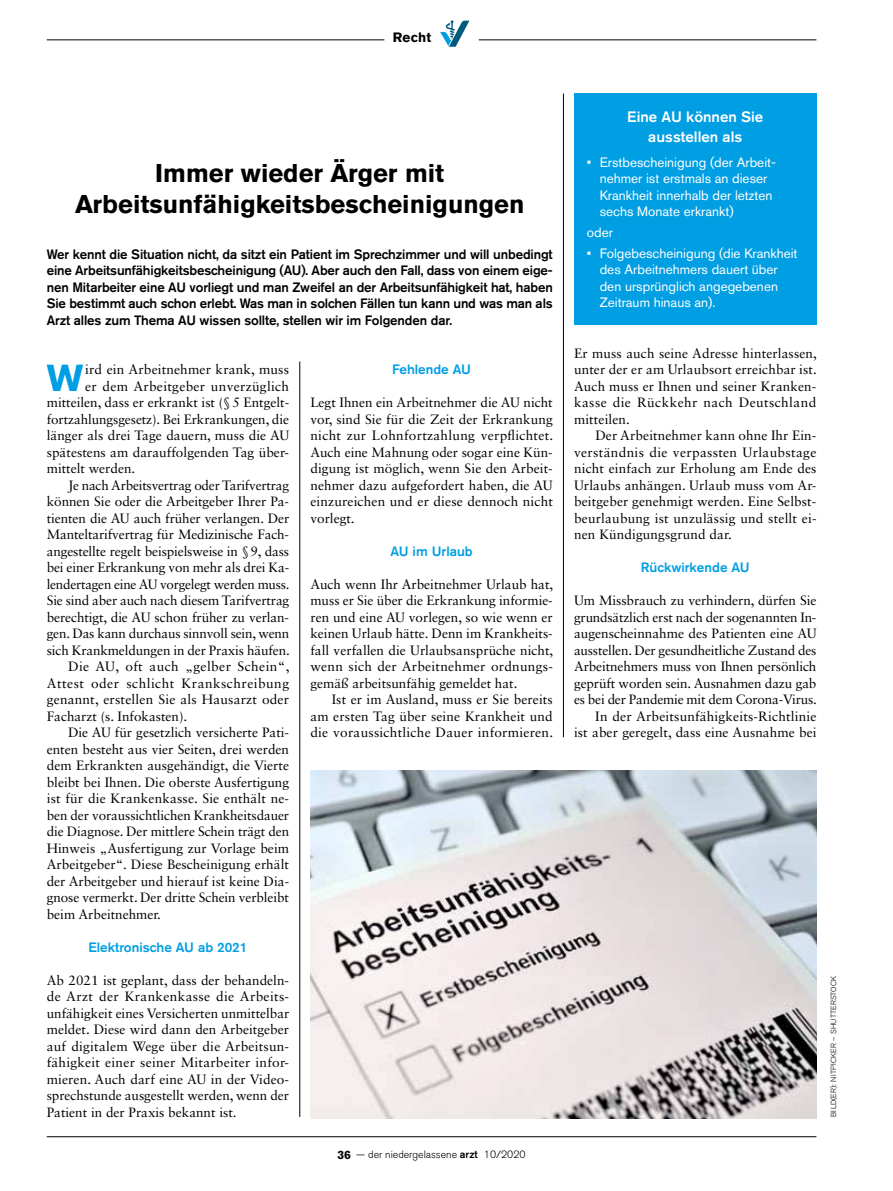
<style>
.page{position:relative;width:893px;height:1191px;background:#fff}
.page>*{position:absolute;margin:0;border:0;box-sizing:border-box;transform-origin:0 0}
.t1{font:700 37.35px "Akzidenz Grotesk BQ";color:#009ee3}
.t2{font:700 25.5px/30.6px "Akzidenz Grotesk BQ";color:#000;text-align:center}
.t3{font:500 15px/19.5px "Akzidenz Grotesk BQ";color:#fff;text-align:center}
.t4{font:13.5px/16.5px "Sabon LT Std";color:#000;text-align:justify}
.t5{font:500 13.5px/16.5px "Akzidenz Grotesk BQ";letter-spacing:-.01em;color:#000;text-align:justify}
.t6{font:13.5px/16.5px "Akzidenz Grotesk BQ";color:#fff}
.t7{font:500 13.5px "Akzidenz Grotesk BQ";color:#009ee3}
.t8{font:13.5px "Sabon LT Std";letter-spacing:.035em;color:#000}
.t9{font:13.5px "Sabon LT Std";letter-spacing:.02em;color:#000}
.t10{font:13.5px "Sabon LT Std";letter-spacing:.03em;color:#000}
.t11{font:700 13.5px "Akzidenz Grotesk BQ";letter-spacing:.02em;color:#000}
.t12{font:300 10.5px "Akzidenz Grotesk BQ";color:#000}
.t13{font:300 7.5px "Akzidenz Grotesk BQ";letter-spacing:.03em;color:#000}
.s1{font-weight:700;font-size:12px}
.s2{font-weight:500}
</style>
<div class="page">
<hr style="left:47px;top:40px;width:769px;height:1px;background:#000">
<div style="left:384px;top:30px;width:95px;height:13px;background:#fff"></div>
<svg style="left:440px;top:20px;width:29px;height:27px"></svg>
<hr style="left:300px;top:361px;width:1px;height:756px;background:#000">
<hr style="left:563px;top:94px;width:1px;height:643px;background:#000">
<img style="left:311px;top:770px;width:506px;height:348px">
<div style="left:574px;top:94px;width:242px;height:231px;background:#009ee3"></div>
<hr style="left:47px;top:1136px;width:769px;height:1px;background:#000">
<p class="t11" style="left:393px;top:30px;width:40px">Recht</p>
<h2 class="t2" style="left:75px;top:158px;width:451px">Immer wieder Ärger mit<br>Arbeitsunfähigkeitsbescheinigungen</h2>
<p class="t5" style="left:47px;top:245px;width:508px">Wer kennt die Situation nicht, da sitzt ein Patient im Sprechzimmer und will unbedingt eine Arbeitsunfähigkeitsbescheinigung (AU). Aber auch den Fall, dass von einem eige&shy;nen Mitarbeiter eine AU vorliegt und man Zweifel an der Arbeitsunfähigkeit hat, haben Sie bestimmt auch schon erlebt. Was man in solchen Fällen tun kann und was man als Arzt alles zum Thema AU wissen sollte, stellen wir im Folgenden dar.</p>
<h1 class="t1" style="left:47px;top:356px;width:38px">W</h1>
<p class="t4" style="left:85px;top:361px;width:205px">ird ein Arbeitnehmer krank, muss</p>
<p class="t9" style="left:85px;top:378px;width:206px">er dem Arbeitgeber unverzüglich</p>
<p class="t4" style="left:47px;top:394px;width:244px">mitteilen, dass er erkrankt ist (§5 Entgelt-</p>
<p class="t4" style="left:47px;top:410px;width:244px">fortzahlungsgesetz). Bei Erkrankungen, die</p>
<p class="t4" style="left:47px;top:427px;width:244px">länger als drei Tage dauern, muss die AU</p>
<p class="t4" style="left:47px;top:443px;width:244px">spätestens am darauffolgenden Tag über-</p>
<p class="t4" style="left:47px;top:460px;width:90px">mittelt werden.</p>
<p class="t4" style="left:68px;top:476px;width:223px">Je nach Arbeitsvertrag oder Tarifvertrag</p>
<p class="t4" style="left:47px;top:493px;width:244px">können Sie oder die Arbeitgeber Ihrer Pa-</p>
<p class="t4" style="left:47px;top:509px;width:244px">tienten die AU auch früher verlangen. Der</p>
<p class="t4" style="left:47px;top:526px;width:244px">Manteltarifvertrag für Medizinische Fach-</p>
<p class="t4" style="left:47px;top:542px;width:244px">angestellte regelt beispielsweise in §9, dass</p>
<p class="t4" style="left:47px;top:559px;width:244px">bei einer Erkrankung von mehr als drei Ka-</p>
<p class="t4" style="left:47px;top:575px;width:244px">lendertagen eine AU vorgelegt werden muss.</p>
<p class="t4" style="left:47px;top:592px;width:244px">Sie sind aber auch nach diesem Tarifvertrag</p>
<p class="t4" style="left:47px;top:608px;width:244px">berechtigt, die AU schon früher zu verlan-</p>
<p class="t4" style="left:47px;top:625px;width:244px">gen. Das kann durchaus sinnvoll sein, wenn</p>
<p class="t4" style="left:47px;top:641px;width:244px">sich Krankmeldungen in der Praxis häufen.</p>
<p class="t10" style="left:68px;top:658px;width:223px">Die AU, oft auch „gelber Schein“,</p>
<p class="t8" style="left:47px;top:675px;width:244px">Attest oder schlicht Krankschreibung</p>
<p class="t4" style="left:47px;top:691px;width:244px">genannt, erstellen Sie als Hausarzt oder</p>
<p class="t4" style="left:47px;top:707px;width:142px">Facharzt (s. Infokasten).</p>
<p class="t4" style="left:68px;top:724px;width:223px">Die AU für gesetzlich versicherte Pati-</p>
<p class="t4" style="left:47px;top:740px;width:244px">enten besteht aus vier Seiten, drei werden</p>
<p class="t4" style="left:47px;top:757px;width:244px">dem Erkrankten ausgehändigt, die Vierte</p>
<p class="t4" style="left:47px;top:773px;width:244px">bleibt bei Ihnen. Die oberste Ausfertigung</p>
<p class="t4" style="left:47px;top:790px;width:244px">ist für die Krankenkasse. Sie enthält ne-</p>
<p class="t4" style="left:47px;top:806px;width:244px">ben der voraussichtlichen Krankheitsdauer</p>
<p class="t4" style="left:47px;top:823px;width:244px">die Diagnose. Der mittlere Schein trägt den</p>
<p class="t4" style="left:47px;top:839px;width:244px">Hinweis „Ausfertigung zur Vorlage beim</p>
<p class="t4" style="left:47px;top:856px;width:244px">Arbeitgeber“. Diese Bescheinigung erhält</p>
<p class="t4" style="left:47px;top:872px;width:244px">der Arbeitgeber und hierauf ist keine Dia-</p>
<p class="t4" style="left:47px;top:889px;width:244px">gnose vermerkt. Der dritte Schein verbleibt</p>
<p class="t4" style="left:47px;top:905px;width:116px">beim Arbeitnehmer.</p>
<p class="t7" style="left:88px;top:939px;width:160px">Elektronische AU ab 2021</p>
<p class="t4" style="left:47px;top:971px;width:244px">Ab 2021 ist geplant, dass der behandeln&shy;de Arzt der Krankenkasse die Arbeits&shy;unfähigkeit eines Versicherten unmittelbar meldet. Diese wird dann den Arbeitgeber auf digitalem Wege über die Arbeitsun&shy;fähigkeit einer seiner Mitarbeiter infor&shy;mieren. Auch darf eine AU in der Video&shy;sprechstunde ausgestellt werden, wenn der Patient in der Praxis bekannt ist.</p>
<p class="t7" style="left:392px;top:361px;width:80px">Fehlende AU</p>
<p class="t4" style="left:310px;top:394px;width:244px">Legt Ihnen ein Arbeitnehmer die AU nicht vor, sind Sie für die Zeit der Erkrankung nicht zur Lohnfortzahlung verpflichtet.<br>Auch eine Mahnung oder sogar eine Kün&shy;digung ist möglich, wenn Sie den Arbeit&shy;nehmer dazu aufgefordert haben, die AU einzureichen und er diese dennoch nicht vorlegt.</p>
<p class="t7" style="left:390px;top:543px;width:84px">AU im Urlaub</p>
<p class="t4" style="left:310px;top:575px;width:244px">Auch wenn Ihr Arbeitnehmer Urlaub hat, muss er Sie über die Erkrankung informie&shy;ren und eine AU vorlegen, so wie wenn er keinen Urlaub hätte. Denn im Krankheits&shy;fall verfallen die Urlaubsansprüche nicht, wenn sich der Arbeitnehmer ordnungs&shy;gemäß arbeitsunfähig gemeldet hat.</p>
<p class="t4" style="left:310px;top:691px;width:244px;text-indent:21px">Ist er im Ausland, muss er Sie bereits am ersten Tag über seine Krankheit und die voraussichtliche Dauer informieren.</p>
<p class="t12" style="left:337px;top:1148px;width:190px"><span class="s1">36</span> — der niedergelassene <span class="s2">arzt</span> 10/2020</p>
<p class="t3" style="left:627px;top:107px;width:138px">Eine AU können Sie ausstellen als</p>
<p class="t6" style="left:600px;top:154px;width:178px;text-indent:-13px">• Erstbescheinigung (der Arbeit&shy;nehmer ist erstmals an dieser<br>Krankheit innerhalb der letzten sechs Monate erkrankt)</p>
<p class="t6" style="left:587px;top:224px;width:28px">oder</p>
<p class="t6" style="left:600px;top:245px;width:199px;text-indent:-13px">• Folgebescheinigung (die Krankheit des Arbeitnehmers dauert über den ursprünglich angegebenen<br>Zeitraum hinaus an).</p>
<p class="t4" style="left:574px;top:344px;width:244px">Er muss auch seine Adresse hinterlassen, unter der er am Urlaubsort erreichbar ist.<br>Auch muss er Ihnen und seiner Kranken&shy;kasse die Rückkehr nach Deutschland mitteilen.</p>
<p class="t4" style="left:574px;top:427px;width:244px;text-indent:21px">Der Arbeitnehmer kann ohne Ihr Ein&shy;verständnis die verpassten Urlaubstage nicht einfach zur Erholung am Ende des Urlaubs anhängen. Urlaub muss vom Ar&shy;beitgeber genehmigt werden. Eine Selbst&shy;beurlaubung ist unzulässig und stellt ei&shy;nen Kündigungsgrund dar.</p>
<p class="t7" style="left:641px;top:559px;width:111px">Rückwirkende AU</p>
<p class="t4" style="left:574px;top:592px;width:244px;text-align:right">Um Missbrauch zu verhindern, dürfen Sie grundsätzlich erst nach der sogenannten In&shy;augenscheinnahme des Patienten eine AU ausstellen. Der gesundheitliche Zustand des Arbeitnehmers muss von Ihnen persönlich geprüft worden sein. Ausnahmen dazu gab es bei der Pandemie mit dem Corona-Virus.<br>In der Arbeitsunfähigkeits-Richtlinie<br>ist aber geregelt, dass eine Ausnahme bei</p>
<p class="t13" style="left:829px;top:1117px;width:142px;rotate:-90deg">BILD(ER): NITPICKER – SHUTTERSTOCK</p>
</div>
